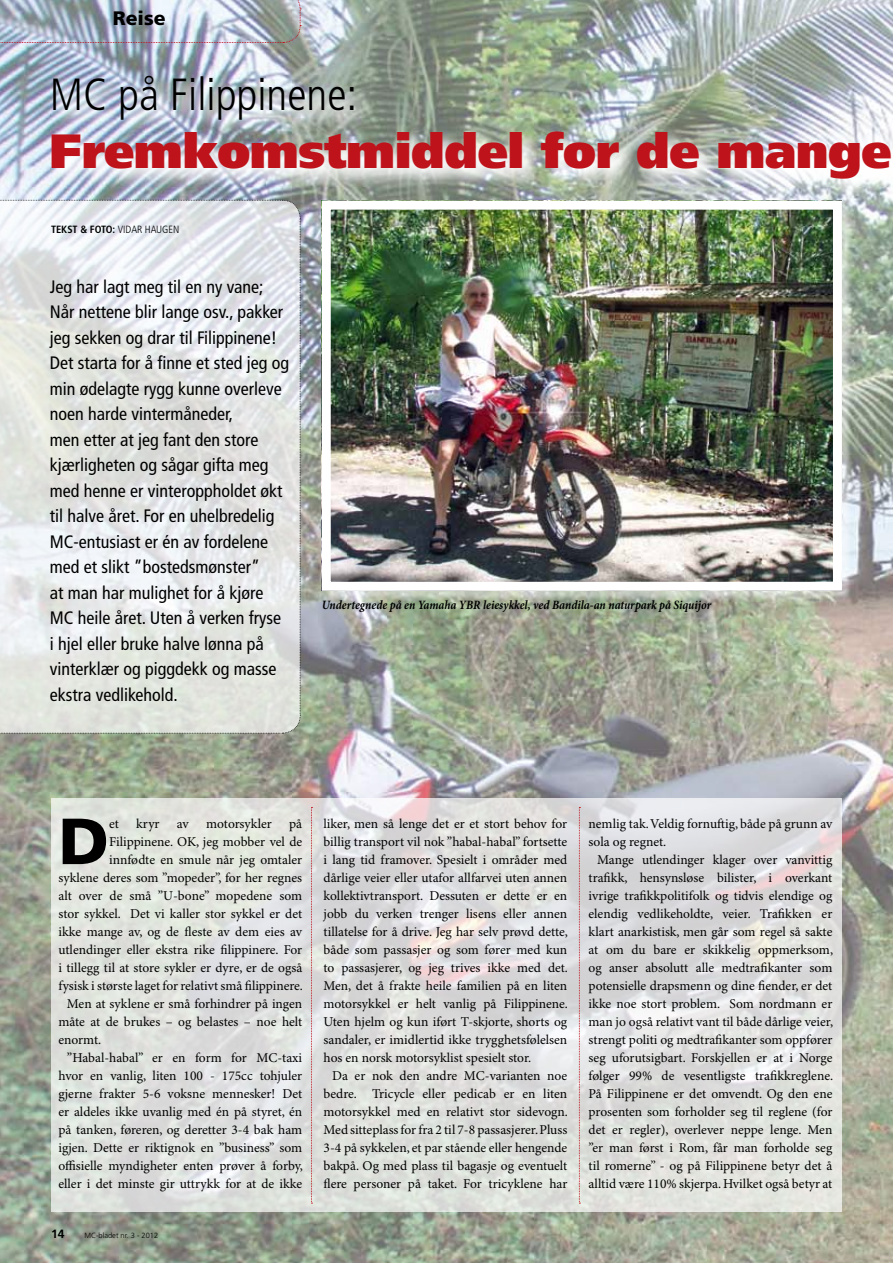
<style>
.page{position:relative;width:893px;height:1263px;background:#fff}
.page>*{position:absolute;margin:0;border:0;box-sizing:border-box;transform-origin:0 0}
.t1{font:900 65.1px "Frutiger LT Std";color:#000}
.t2{font:900 48px "Frutiger LT Std";color:#be131b}
.t3{font:300 condensed 45px "Frutiger LT Std";color:#000}
.t4{font:900 19.5px "Frutiger LT Std";color:#000}
.t5{font:condensed 18px/25.5px "Frutiger LT Std";color:#000}
.t6{font:13.5px/18px "Minion Pro";color:#000;text-align:center}
.t7{font:italic 700 12.75px "Minion Pro";letter-spacing:-.005em;color:#000;scale:.9 1}
.t8{font:700 12px "Frutiger LT Std";color:#000}
.t9{font:700 condensed 10.5px "Frutiger LT Std";color:#000}
.t10{font:300 7.5px "Frutiger LT Std";color:#000}
.s1{font-weight:300}
</style>
<div class="page">
<img style="left:0;top:0;width:893px;height:1263px">
<svg style="left:0;top:199px;width:301px;height:535px"></svg>
<img style="left:47px;top:72px;width:846px;height:129px">
<div style="left:323px;top:202px;width:530px;height:400px;background:#fff;opacity:.46"></div>
<img style="left:332px;top:211px;width:500px;height:370px">
<div style="left:322px;top:201px;width:520px;height:390px;border:9px solid #fff"></div>
<svg style="left:51px;top:799px;width:791px;height:413px;background:#dedfdd"></svg>
<svg style="left:579px;top:807px;width:1px;height:397px"></svg>
<svg style="left:311px;top:807px;width:1px;height:397px"></svg>
<img style="left:0;top:0;width:301px;height:43px">
<h3 class="t4" style="left:113px;top:6px;width:55px">Reise</h3>
<h3 class="t3" style="left:50px;top:69px;width:309px">MC PÅ FILIPPINENE:</h3>
<h2 class="t2" style="left:50px;top:122px;width:843px">Fremkomstmiddel for de mange</h2>
<p class="t9" style="left:51px;top:223px;width:130px">TEKST &amp; FOTO: <span class="s1">VIDAR HAUGEN</span></p>
<p class="t5" style="left:50px;top:274px;width:241px">Jeg har lagt meg til en ny vane;<br>Når nettene blir lange osv., pakker jeg sekken og drar til Filippinene!<br>Det starta for å finne et sted jeg og min ødelagte rygg kunne overleve noen harde vintermåneder,<br>men etter at jeg fant den store kjærligheten og sågar gifta meg med henne er vinteroppholdet økt til halve året. For en uhelbredelig<br>MC-entusiast er én av fordelene med et slikt ”bostedsmønster”<br>at man har mulighet for å kjøre<br>MC heile året. Uten å verken fryse i hjel eller bruke halve lønna på vinterklær og piggdekk og masse ekstra vedlikehold.</p>
<p class="t7" style="left:322px;top:597px;width:434px">Undertegnede på en Yamaha YBR leiesykkel, ved Bandila-an naturpark på Siquijor</p>
<h1 class="t1" style="left:58px;top:802px;width:52px">D</h1>
<p class="t6" style="left:109px;top:815px;width:11px">et</p>
<p class="t6" style="left:136px;top:815px;width:25px">kryr</p>
<p class="t6" style="left:177px;top:815px;width:13px">av</p>
<p class="t6" style="left:206px;top:815px;width:67px">motorsykler</p>
<p class="t6" style="left:289px;top:815px;width:15px">på</p>
<p class="t6" style="left:109px;top:833px;width:195px">Filippinene. OK, jeg mobber vel de</p>
<p class="t6" style="left:109px;top:851px;width:195px">innfødte en smule når jeg omtaler</p>
<p class="t6" style="left:58px;top:869px;width:245px">syklene deres som ”mopeder”, for her regnes</p>
<p class="t6" style="left:58px;top:887px;width:245px">alt over de små ”U-bone” mopedene som</p>
<p class="t6" style="left:58px;top:905px;width:245px">stor sykkel. Det vi kaller stor sykkel er det</p>
<p class="t6" style="left:58px;top:923px;width:245px">ikke mange av, og de fleste av dem eies av</p>
<p class="t6" style="left:58px;top:941px;width:245px">utlendinger eller ekstra rike filippinere. For</p>
<p class="t6" style="left:58px;top:959px;width:245px">i tillegg til at store sykler er dyre, er de også</p>
<p class="t6" style="left:58px;top:977px;width:246px">fysisk i største laget for relativt små filippinere.</p>
<p class="t6" style="left:67px;top:995px;width:237px">Men at syklene er små forhindrer på ingen</p>
<p class="t6" style="left:58px;top:1013px;width:245px">måte at de brukes – og belastes – noe helt</p>
<p class="t6" style="left:58px;top:1031px;width:44px">enormt.</p>
<p class="t6" style="left:67px;top:1049px;width:237px">”Habal-habal” er en form for MC-taxi</p>
<p class="t6" style="left:58px;top:1067px;width:245px">hvor en vanlig, liten 100 - 175cc tohjuler</p>
<p class="t6" style="left:58px;top:1085px;width:245px">gjerne frakter 5-6 voksne mennesker! Det</p>
<p class="t6" style="left:58px;top:1103px;width:245px">er aldeles ikke uvanlig med én på styret, én</p>
<p class="t6" style="left:58px;top:1121px;width:245px">på tanken, føreren, og deretter 3-4 bak ham</p>
<p class="t6" style="left:58px;top:1139px;width:245px">igjen. Dette er riktignok en ”business” som</p>
<p class="t6" style="left:58px;top:1157px;width:246px">offisielle myndigheter enten prøver å forby,</p>
<p class="t6" style="left:58px;top:1175px;width:245px">eller i det minste gir uttrykk for at de ikke</p>
<p class="t8" style="left:51px;top:1227px;width:15px">14</p>
<p class="t10" style="left:84px;top:1231px;width:75px">MC-bladet nr. 3 - 2012</p>
<p class="t6" style="left:323px;top:815px;width:246px;text-align:justify">liker, men så lenge det er et stort behov for billig transport vil nok ”habal-habal” fortsette i lang tid framover. Spesielt i områder med dårlige veier eller utafor allfarvei uten annen kollektivtransport. Dessuten er dette er en jobb du verken trenger lisens eller annen tillatelse for å drive. Jeg har selv prøvd dette, både som passasjer og som fører med kun to passasjerer, og jeg trives ikke med det.<br>Men, det å frakte heile familien på en liten motorsykkel er helt vanlig på Filippinene.<br>Uten hjelm og kun iført T-skjorte, shorts og sandaler, er imidlertid ikke trygghetsfølelsen hos en norsk motorsyklist spesielt stor.</p>
<p class="t6" style="left:323px;top:1067px;width:246px">Da er nok den andre MC-varianten noe bedre. Tricycle eller pedicab er en liten motorsykkel med en relativt stor sidevogn.<br>Med sitteplass for fra 2 til 7-8 passasjerer. Pluss 3-4 på sykkelen, et par stående eller hengende bakpå. Og med plass til bagasje og eventuelt flere personer på taket. For tricyklene har</p>
<p class="t6" style="left:589px;top:815px;width:245px;text-align:left">nemlig tak. Veldig fornuftig, både på grunn av sola og regnet.</p>
<p class="t6" style="left:589px;top:851px;width:246px">Mange utlendinger klager over vanvittig trafikk, hensynsløse bilister, i overkant ivrige trafikkpolitifolk og tidvis elendige og elendig vedlikeholdte, veier. Trafikken er klart anarkistisk, men går som regel så sakte at om du bare er skikkelig oppmerksom, og anser absolutt alle medtrafikanter som potensielle drapsmenn og dine fiender, er det ikke noe stort problem. Som nordmann er man jo også relativt vant til både dårlige veier, strengt politi og medtrafikanter som oppfører seg uforutsigbart. Forskjellen er at i Norge følger 99% de vesentligste trafikkreglene.<br>På Filippinene er det omvendt. Og den ene prosenten som forholder seg til reglene (for det er regler), overlever neppe lenge. Men ”er man først i Rom, får man forholde seg til romerne” - og på Filippinene betyr det å alltid være 110% skjerpa. Hvilket også betyr at</p>
</div>
